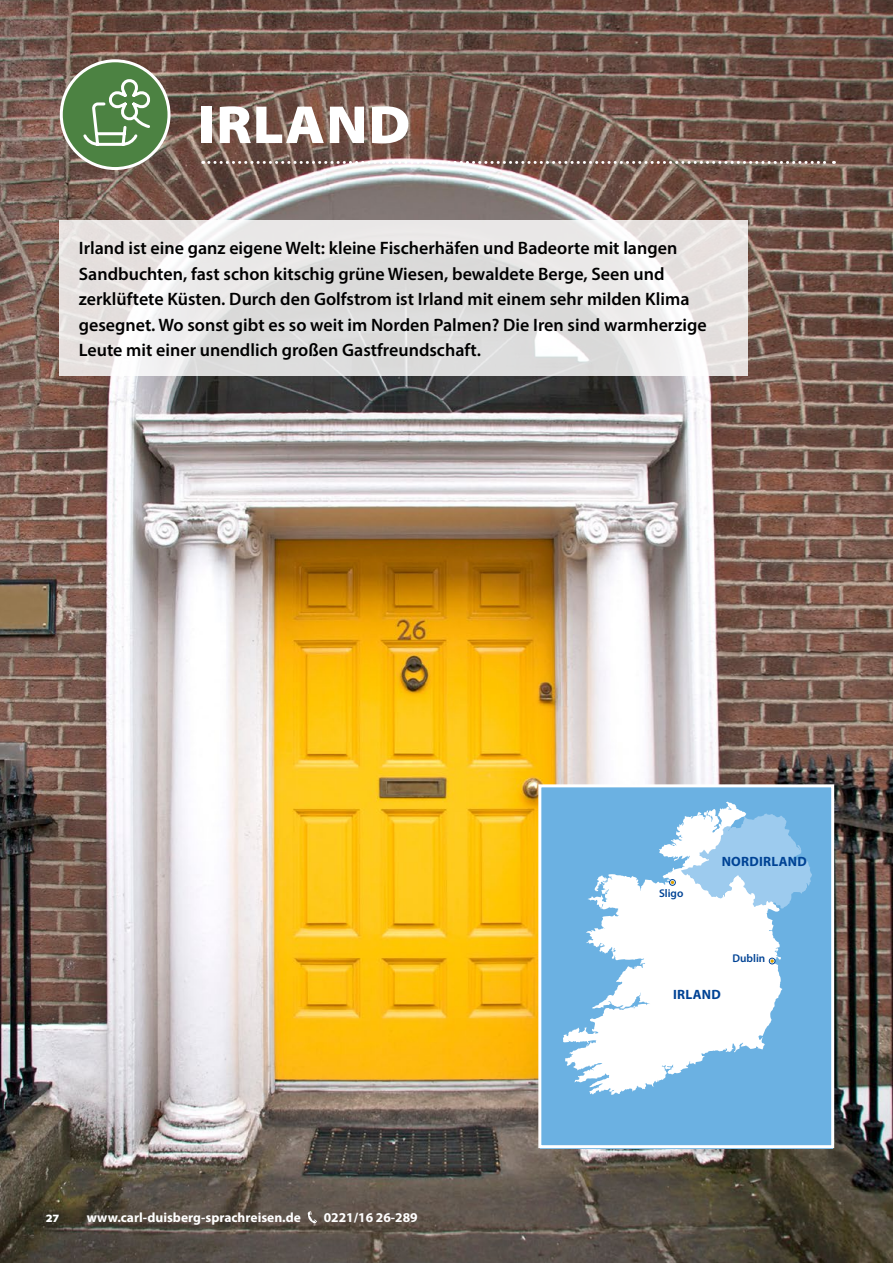
<style>
.page{position:relative;width:893px;height:1263px;background:#fff}
.page>*{position:absolute;margin:0;border:0;box-sizing:border-box;transform-origin:0 0}
.t1{font:900 semi-expanded 54px "Myriad Pro";letter-spacing:.02em;color:#fff}
.t2{font:600 18px/25.5px "Myriad Pro";color:#000}
.t3{font:700 13.5px "Myriad Pro";color:#fff}
.t4{font:700 13.5px "Myriad Pro";letter-spacing:.02em;color:#004395}
.t5{font:600 11.25px "Myriad Pro";color:#004395}
.t6{font:900 semi-expanded 11.25px "Myriad Pro";color:#fff}
</style>
<div class="page">
<img style="left:0;top:0;width:893px;height:1263px">
<svg style="left:203px;top:161px;width:631px;height:3px"></svg>
<div style="left:61px;top:61px;width:108px;height:108px;background:#4c8242;border-radius:50%"></div>
<div style="left:60px;top:59px;width:111px;height:111px;border:3px solid #fff;border-radius:50%"></div>
<div style="left:540px;top:785px;width:293px;height:363px;background:#6bb1e2"></div>
<div style="left:538px;top:784px;width:296px;height:364px;border:3px solid #fff"></div>
<svg style="left:563px;top:802px;width:219px;height:293px;fill:#fff"></svg>
<svg style="left:769px;top:958px;width:6px;height:6px"></svg>
<div style="left:669px;top:879px;width:7px;height:7px;border:1px solid #004395;border-radius:50%"></div>
<svg style="left:670px;top:813px;width:142px;height:95px"></svg>
<svg style="left:83px;top:76px;width:71px;height:70px"></svg>
<svg style="left:60px;top:220px;width:688px;height:156px;background:#e5e3e3"></svg>
<svg style="left:308px;top:1211px;width:9px;height:12px"></svg>
<h1 class="t1" style="left:198px;top:88px;width:214px">IRLAND</h1>
<p class="t2" style="left:79px;top:235px;width:629px">Irland ist eine ganz eigene Welt: kleine Fischerhäfen und Badeorte mit langen Sandbuchten, fast schon kitschig grüne Wiesen, bewaldete Berge, Seen und zerklüftete Küsten. Durch den Golfstrom ist Irland mit einem sehr milden Klima gesegnet. Wo sonst gibt es so weit im Norden Palmen? Die Iren sind warmherzige Leute mit einer unendlich großen Gastfreundschaft.</p>
<p class="t5" style="left:659px;top:886px;width:26px">Sligo</p>
<p class="t4" style="left:722px;top:852px;width:87px">NORDIRLAND</p>
<p class="t5" style="left:732px;top:951px;width:34px">Dublin</p>
<p class="t6" style="left:46px;top:1211px;width:15px">27</p>
<p class="t3" style="left:87px;top:1208px;width:216px">www.carl-duisberg-sprachreisen.de</p>
<p class="t3" style="left:324px;top:1208px;width:95px">0221/16 26-289</p>
<p class="t4" style="left:673px;top:985px;width:49px">IRLAND</p>
</div>
